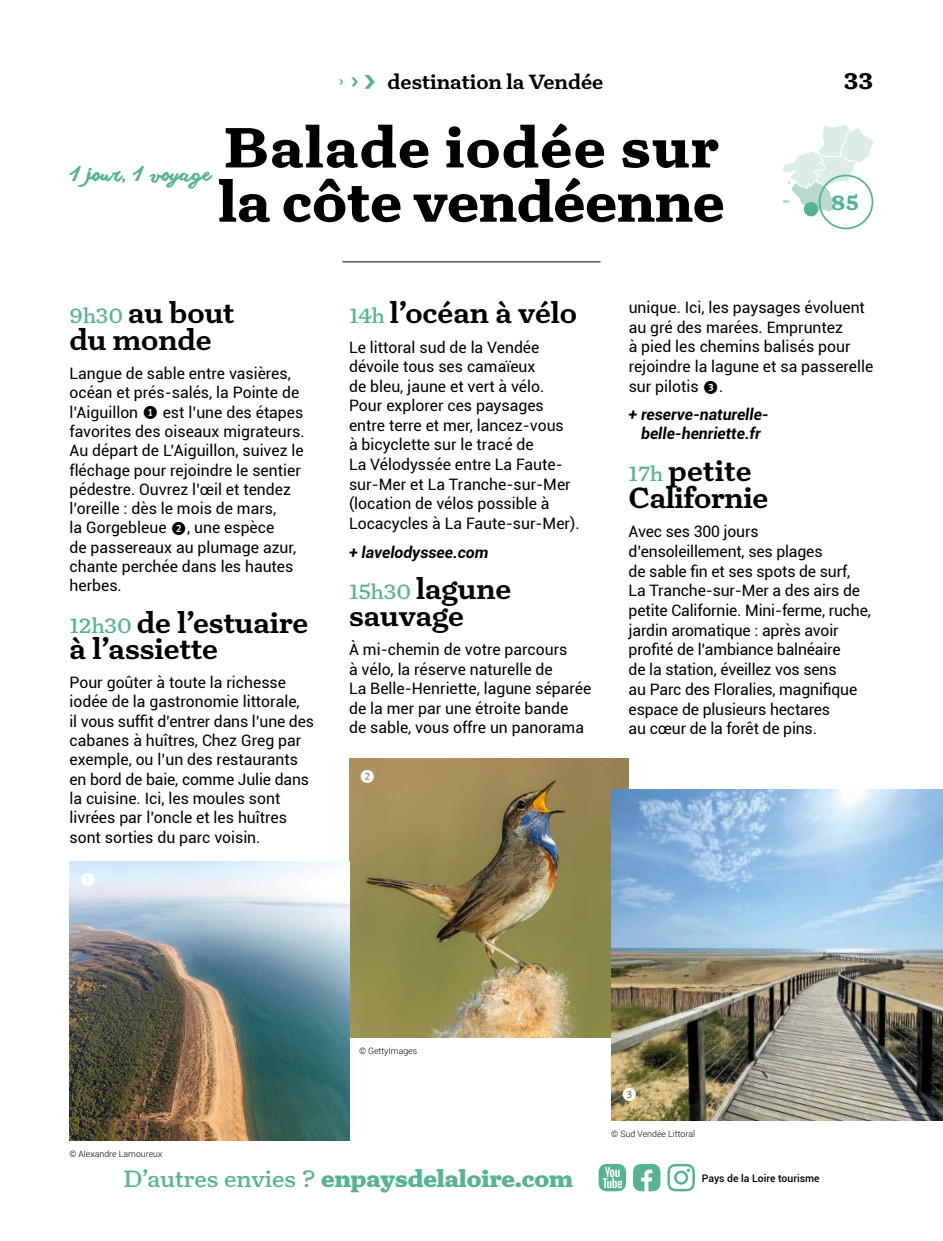
<style>
.page{position:relative;width:943px;height:1241px;background:#fff}
.page>*{position:absolute;margin:0;border:0;box-sizing:border-box;transform-origin:0 0}
.t1{font:700 57.75px/54.2px "Turnip";letter-spacing:.01em;color:#000}
.t2{font:500 29.75px/26.2px "Turnip";color:#000}
.t3{font:900 24.15px "Turnip";color:#55b393}
.t4{font:500 21px "Turnip";color:#000}
.t5{font:700 21px "Turnip RE";color:#000}
.t6{font:700 21px "Turnip";color:#55b393}
.t7{font:19.25px "anothershabby";color:#55b393}
.t8{font:15.75px/19.2px "Roboto";color:#000}
.t9{font:italic 700 15.75px/19.6px "Roboto";color:#000;text-align:center}
.t10{font:500 10.33px "Roboto";color:#000}
.t11{font:300 8.75px "Roboto";color:#000}
.s1{font-weight:400;font-size:21px;color:#55b393}
.s2{font-weight:400}
</style>
<div class="page">
<img style="left:349px;top:758px;width:279px;height:279px">
<img style="left:611px;top:789px;width:332px;height:331px">
<svg style="left:598px;top:1163px;width:28px;height:28px"></svg>
<svg style="left:667px;top:1163px;width:28px;height:28px"></svg>
<svg style="left:633px;top:1163px;width:27px;height:28px"></svg>
<hr style="left:342px;top:261px;width:258px;height:1px;background:#000">
<svg style="left:69px;top:166px;width:12px;height:15px"></svg>
<svg style="left:132px;top:166px;width:12px;height:15px"></svg>
<img style="left:69px;top:861px;width:280px;height:279px">
<svg style="left:364px;top:75px;width:10px;height:14px"></svg>
<svg style="left:351px;top:77px;width:7px;height:9px"></svg>
<svg style="left:339px;top:79px;width:4px;height:6px"></svg>
<svg style="left:782px;top:124px;width:91px;height:88px"></svg>
<div style="left:818px;top:175px;width:55px;height:54px;border:2px solid #55b393;border-radius:50%"></div>
<div style="left:803px;top:202px;width:15px;height:14px;background:#55b393;border-radius:50%"></div>
<svg style="left:361px;top:770px;width:13px;height:13px"></svg>
<svg style="left:81px;top:872px;width:13px;height:13px"></svg>
<svg style="left:623px;top:1087px;width:13px;height:13px"></svg>
<h3 class="t4" style="left:387px;top:68px;width:217px">destination la Vendée</h3>
<h1 class="t1" style="left:218px;top:121px;width:507px">Balade iodée sur la côte vendéenne</h1>
<p class="t7" style="left:87px;top:163px;width:125px">jour, voyage</p>
<h3 class="t5" style="left:843px;top:66px;width:31px">33</h3>
<h3 class="t6" style="left:831px;top:189px;width:29px">85</h3>
<h2 class="t2" style="left:69px;top:300px;width:166px"><span class="s1">9h30</span> au bout du monde</h2>
<p class="t8" style="left:69px;top:363px;width:231px">Langue de sable entre vasières, océan et prés-salés, la Pointe de l’Aiguillon</p>
<p class="t8" style="left:69px;top:402px;width:237px;text-indent:93px">est l’une des étapes favorites des oiseaux migrateurs.<br>Au départ de L’Aiguillon, suivez le fléchage pour rejoindre le sentier pédestre. Ouvrez l’œil et tendez l’oreille : dès le mois de mars,<br>la Gorgebleue</p>
<p class="t8" style="left:69px;top:517px;width:228px;text-indent:118px">, une espèce<br>de passereaux au plumage azur, chante perchée dans les hautes herbes.</p>
<h2 class="t2" style="left:69px;top:609px;width:240px"><span class="s1">12h30</span> de l’estuaire à l’assiette</h2>
<p class="t8" style="left:69px;top:672px;width:246px">Pour goûter à toute la richesse iodée de la gastronomie littorale,<br>il vous suffit d’entrer dans l’une des cabanes à huîtres, Chez Greg par exemple, ou l’un des restaurants en bord de baie, comme Julie dans la cuisine. Ici, les moules sont livrées par l’oncle et les huîtres sont sorties du parc voisin.</p>
<h2 class="t2" style="left:349px;top:300px;width:229px"><span class="s1">14h</span> l’océan à vélo</h2>
<p class="t8" style="left:349px;top:337px;width:232px">Le littoral sud de la Vendée dévoile tous ses camaïeux<br>de bleu, jaune et vert à vélo.<br>Pour explorer ces paysages entre terre et mer, lancez-vous<br>à bicyclette sur le tracé de<br>La Vélodyssée entre La Faute&shy;sur-Mer et La Tranche-sur-Mer (location de vélos possible à<br>Locacycles à La Faute-sur-Mer).</p>
<p class="t9" style="left:349px;top:542px;width:141px">+ lavelodyssee.com</p>
<h2 class="t2" style="left:349px;top:575px;width:164px"><span class="s1">15h30</span> lagune sauvage</h2>
<p class="t8" style="left:349px;top:639px;width:244px">À mi-chemin de votre parcours<br>à vélo, la réserve naturelle de<br>La Belle-Henriette, lagune séparée de la mer par une étroite bande<br>de sable, vous offre un panorama</p>
<p class="t8" style="left:628px;top:297px;width:246px">unique. Ici, les paysages évoluent au gré des marées. Empruntez<br>à pied les chemins balisés pour rejoindre la lagune et sa passerelle sur pilotis ▼.</p>
<p class="t9" style="left:628px;top:403px;width:142px">+ reserve-naturelle&shy;belle-henriette.fr</p>
<h2 class="t2" style="left:628px;top:457px;width:141px"><span class="s1">17h</span> petite<br>Californie</h2>
<p class="t8" style="left:628px;top:521px;width:244px">Avec ses 300 jours d’ensoleillement, ses plages<br>de sable fin et ses spots de surf,<br>La Tranche-sur-Mer a des airs de petite Californie. Mini-ferme, ruche, jardin aromatique : après avoir profité de l’ambiance balnéaire<br>de la station, éveillez vos sens<br>au Parc des Floralies, magnifique espace de plusieurs hectares<br>au cœur de la forêt de pins.</p>
<p class="t11" style="left:69px;top:1147px;width:94px">© Alexandre Lamoureux</p>
<p class="t11" style="left:359px;top:1044px;width:60px">© GettyImages</p>
<p class="t11" style="left:611px;top:1127px;width:85px">© Sud Vendée Littoral</p>
<h3 class="t3" style="left:123px;top:1162px;width:451px"><span class="s2">D’autres envies ?</span> enpaysdelaloire.com</h3>
<p class="t10" style="left:702px;top:1170px;width:119px">Pays de la Loire tourisme</p>
</div>
